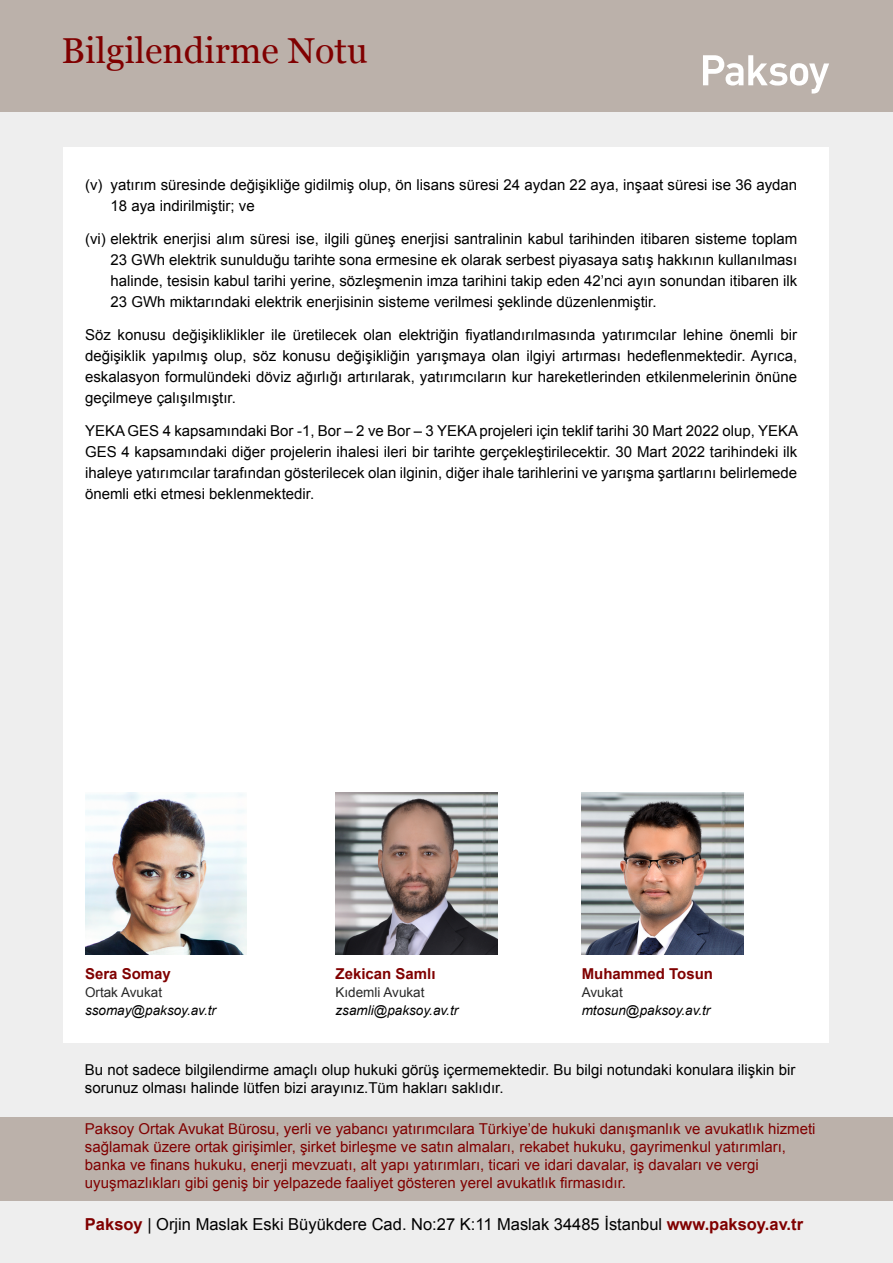
<style>
.page{position:relative;width:893px;height:1263px;background:#eee}
.page>*{position:absolute;margin:0;border:0;box-sizing:border-box;transform-origin:0 0}
.t1{font:36px "Georgia";color:#800000}
.t2{font:16.5px "Arial";color:#000}
.t3{font:15px/21px "Arial";color:#000;text-align:justify}
.t4{font:15px/18px "Arial";color:#800000}
.t5{font:700 15px "Arial";color:#800000}
.t6{font:italic 13.5px "Arial";color:#000}
.t7{font:13.5px "Arial";color:#282828}
.s1{font-weight:700;color:#800000}
</style>
<div class="page">
<div style="left:0;top:0;width:893px;height:112px;background:#bbb1aa"></div>
<div style="left:64px;top:147px;width:765px;height:896px;background:#fff"></div>
<svg style="left:703px;top:55px;width:126px;height:39px"></svg>
<img style="left:335px;top:792px;width:162px;height:162px">
<img style="left:85px;top:792px;width:162px;height:162px">
<img style="left:582px;top:792px;width:161px;height:162px">
<div style="left:0;top:1117px;width:893px;height:84px;background:#bbb1aa"></div>
<h1 class="t1" style="left:62px;top:25px;width:308px">Bilgilendirme Notu</h1>
<p class="t3" style="left:111px;top:174px;width:688px;text-indent:-26px">(v) yatırım süresinde değişikliğe gidilmiş olup, ön lisans süresi 24 aydan 22 aya, inşaat süresi ise 36 aydan<br>18 aya indirilmiştir; ve</p>
<p class="t3" style="left:111px;top:228px;width:688px;text-indent:-26px">(vi) elektrik enerjisi alım süresi ise, ilgili güneş enerjisi santralinin kabul tarihinden itibaren sisteme toplam 23 GWh elektrik sunulduğu tarihte sona ermesine ek olarak serbest piyasaya satış hakkının kullanılması halinde, tesisin kabul tarihi yerine, sözleşmenin imza tarihini takip eden 42’nci ayın sonundan itibaren ilk 23 GWh miktarındaki elektrik enerjisinin sisteme verilmesi şeklinde düzenlenmiştir.</p>
<p class="t3" style="left:85px;top:324px;width:714px">Söz konusu değişikliklikler ile üretilecek olan elektriğin fiyatlandırılmasında yatırımcılar lehine önemli bir değişiklik yapılmış olup, söz konusu değişikliğin yarışmaya olan ilgiyi artırması hedeflenmektedir. Ayrıca, eskalasyon formulündeki döviz ağırlığı artırılarak, yatırımcıların kur hareketlerinden etkilenmelerinin önüne geçilmeye çalışılmıştır.</p>
<p class="t3" style="left:85px;top:420px;width:715px">YEKA GES 4 kapsamındaki Bor -1, Bor – 2 ve Bor – 3 YEKA projeleri için teklif tarihi 30 Mart 2022 olup, YEKA GES 4 kapsamındaki diğer projelerin ihalesi ileri bir tarihte gerçekleştirilecektir. 30 Mart 2022 tarihindeki ilk ihaleye yatırımcılar tarafından gösterilecek olan ilginin, diğer ihale tarihlerini ve yarışma şartlarını belirlemede önemli etki etmesi beklenmektedir.</p>
<p class="t5" style="left:85px;top:964px;width:87px">Sera Somay</p>
<p class="t7" style="left:85px;top:983px;width:79px">Ortak Avukat</p>
<p class="t6" style="left:85px;top:1001px;width:132px">ssomay@paksoy.av.tr</p>
<p class="t5" style="left:335px;top:964px;width:102px">Zekican Samlı</p>
<p class="t7" style="left:335px;top:983px;width:91px">Kıdemli Avukat</p>
<p class="t6" style="left:335px;top:1001px;width:124px">zsamli@paksoy.av.tr</p>
<p class="t5" style="left:582px;top:964px;width:133px">Muhammed Tosun</p>
<p class="t7" style="left:582px;top:983px;width:43px">Avukat</p>
<p class="t6" style="left:582px;top:1001px;width:130px">mtosun@paksoy.av.tr</p>
<p class="t3" style="left:85px;top:1060px;width:712px;line-height:18px">Bu not sadece bilgilendirme amaçlı olup hukuki görüş içermemektedir. Bu bilgi notundaki konulara ilişkin bir sorunuz olması halinde lütfen bizi arayınız.Tüm hakları saklıdır.</p>
<p class="t4" style="left:85px;top:1120px;width:732px">Paksoy Ortak Avukat Bürosu, yerli ve yabancı yatırımcılara Türkiye’de hukuki danışmanlık ve avukatlık hizmeti sağlamak üzere ortak girişimler, şirket birleşme ve satın almaları, rekabet hukuku, gayrimenkul yatırımları, banka ve finans hukuku, enerji mevzuatı, alt yapı yatırımları, ticari ve idari davalar, iş davaları ve vergi uyuşmazlıkları gibi geniş bir yelpazede faaliyet gösteren yerel avukatlık firmasıdır.</p>
<p class="t2" style="left:85px;top:1213px;width:720px"><span class="s1">Paksoy</span> | Orjin Maslak Eski Büyükdere Cad. No:27 K:11 Maslak 34485 İstanbul <span class="s1">www.paksoy.av.tr</span></p>
</div>
